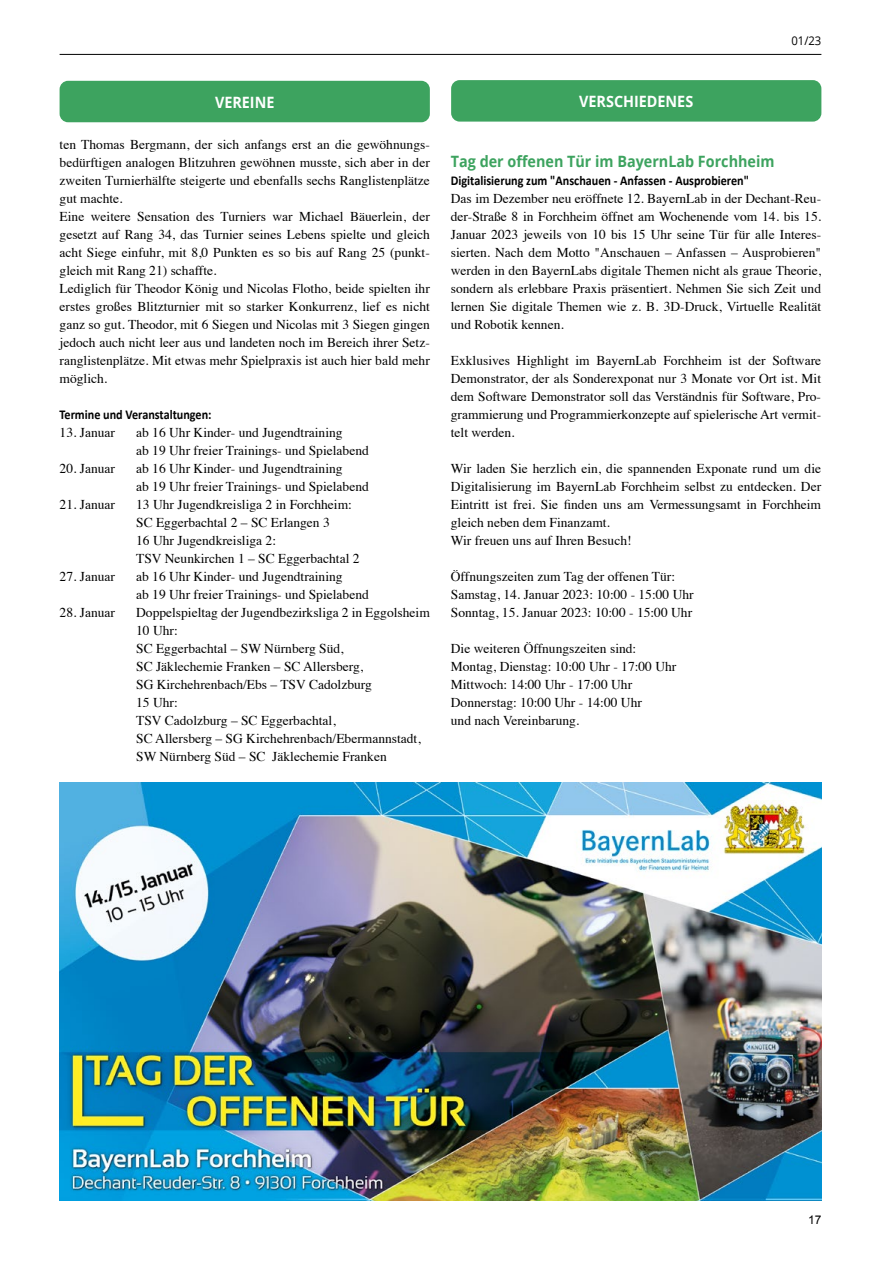
<style>
.page{position:relative;width:881px;height:1263px;background:#fff}
.page>*{position:absolute;margin:0;border:0;box-sizing:border-box;transform-origin:0 0}
.t1{font:700 15.6px "Open Sans";color:#3da35f;scale:.92 1}
.t2{font:700 15.6px "Open Sans";color:#fff;scale:.92 1}
.t3{font:13.5px/18px "Times";color:#000}
.t4{font:700 13.5px "Calibri";color:#000;scale:.9 1}
.t5{font:12px "Open Sans";color:#000;scale:.94 1}
.t6{font:12px "Arial";color:#000}
</style>
<div class="page">
<hr style="left:60px;top:54px;width:761px;height:1px;background:#000">
<div style="left:60px;top:81px;width:369px;height:41px;background:#3da35f;border-radius:9px"></div>
<div style="left:451px;top:80px;width:370px;height:42px;background:#3da35f;border-radius:9px"></div>
<img style="left:60px;top:782px;width:761px;height:419px">
<p class="t5" style="left:791px;top:32px;width:33px">01/23</p>
<p class="t2" style="left:215px;top:91px;width:66px">VEREINE</p>
<p class="t2" style="left:579px;top:90px;width:125px">VERSCHIEDENES</p>
<p class="t3" style="left:60px;top:134px;width:371px">ten Thomas Bergmann, der sich anfangs erst an die gewöhnungs&shy;bedürftigen analogen Blitzuhren gewöhnen musste, sich aber in der zweiten Turnierhälfte steigerte und ebenfalls sechs Ranglistenplätze gut machte.<br>Eine weitere Sensation des Turniers war Michael Bäuerlein, der gesetzt auf Rang 34, das Turnier seines Lebens spielte und gleich acht Siege einfuhr, mit 8,0 Punkten es so bis auf Rang 25 (punkt&shy;gleich mit Rang 21) schaffte.<br>Lediglich für Theodor König und Nicolas Flotho, beide spielten ihr erstes großes Blitzturnier mit so starker Konkurrenz, lief es nicht ganz so gut. Theodor, mit 6 Siegen und Nicolas mit 3 Siegen gingen jedoch auch nicht leer aus und landeten noch im Bereich ihrer Setz&shy;ranglistenplätze. Mit etwas mehr Spielpraxis ist auch hier bald mehr möglich.</p>
<p class="t4" style="left:60px;top:405px;width:170px">Termine und Veranstaltungen:</p>
<p class="t3" style="left:60px;top:422px;width:57px">13. Januar</p>
<p class="t3" style="left:136px;top:422px;width:234px">ab 16 Uhr Kinder- und Jugendtraining<br>ab 19 Uhr freier Trainings- und Spielabend</p>
<p class="t3" style="left:60px;top:458px;width:57px">20. Januar</p>
<p class="t3" style="left:136px;top:458px;width:234px">ab 16 Uhr Kinder- und Jugendtraining<br>ab 19 Uhr freier Trainings- und Spielabend</p>
<p class="t3" style="left:60px;top:494px;width:57px">21. Januar</p>
<p class="t3" style="left:136px;top:494px;width:225px">13 Uhr Jugendkreisliga 2 in Forchheim:<br>SC Eggerbachtal 2 – SC Erlangen 3<br>16 Uhr Jugendkreisliga 2:<br>TSV Neunkirchen 1 – SC Eggerbachtal 2</p>
<p class="t3" style="left:60px;top:566px;width:57px">27. Januar</p>
<p class="t3" style="left:136px;top:566px;width:234px">ab 16 Uhr Kinder- und Jugendtraining<br>ab 19 Uhr freier Trainings- und Spielabend</p>
<p class="t3" style="left:60px;top:602px;width:57px">28. Januar</p>
<p class="t3" style="left:136px;top:602px;width:295px">Doppelspieltag der Jugendbezirksliga 2 in Eggolsheim 10 Uhr:<br>SC Eggerbachtal – SW Nürnberg Süd,<br>SC Jäklechemie Franken – SC Allersberg,<br>SG Kirchehrenbach/Ebs – TSV Cadolzburg<br>15 Uhr:<br>TSV Cadolzburg – SC Eggerbachtal,<br>SC Allersberg – SG Kirchehrenbach/Ebermannstadt, SW Nürnberg Süd – SC Jäklechemie Franken</p>
<p class="t1" style="left:450px;top:150px;width:353px">Tag der offenen Tür im BayernLab Forchheim</p>
<p class="t4" style="left:450px;top:171px;width:333px">Digitalisierung zum "Anschauen - Anfassen - Ausprobieren"</p>
<p class="t3" style="left:450px;top:188px;width:371px;text-align:justify">Das im Dezember neu eröffnete 12. BayernLab in der Dechant-Reu&shy;der-Straße 8 in Forchheim öffnet am Wochenende vom 14. bis 15.<br>Januar 2023 jeweils von 10 bis 15 Uhr seine Tür für alle Interes&shy;sierten. Nach dem Motto "Anschauen – Anfassen – Ausprobieren" werden in den BayernLabs digitale Themen nicht als graue Theorie, sondern als erlebbare Praxis präsentiert. Nehmen Sie sich Zeit und lernen Sie digitale Themen wie z. B. 3D-Druck, Virtuelle Realität und Robotik kennen.</p>
<p class="t3" style="left:450px;top:350px;width:371px;text-align:justify">Exklusives Highlight im BayernLab Forchheim ist der Software Demonstrator, der als Sonderexponat nur 3 Monate vor Ort ist. Mit dem Software Demonstrator soll das Verständnis für Software, Pro&shy;grammierung und Programmierkonzepte auf spielerische Art vermit&shy;telt werden.</p>
<p class="t3" style="left:450px;top:458px;width:371px">Wir laden Sie herzlich ein, die spannenden Exponate rund um die Digitalisierung im BayernLab Forchheim selbst zu entdecken. Der Eintritt ist frei. Sie finden uns am Vermessungsamt in Forchheim gleich neben dem Finanzamt.<br>Wir freuen uns auf Ihren Besuch!</p>
<p class="t3" style="left:450px;top:566px;width:244px">Öffnungszeiten zum Tag der offenen Tür:<br>Samstag, 14. Januar 2023: 10:00 - 15:00 Uhr<br>Sonntag, 15. Januar 2023: 10:00 - 15:00 Uhr</p>
<p class="t3" style="left:450px;top:638px;width:227px">Die weiteren Öffnungszeiten sind:<br>Montag, Dienstag: 10:00 Uhr - 17:00 Uhr<br>Mittwoch: 14:00 Uhr - 17:00 Uhr<br>Donnerstag: 10:00 Uhr - 14:00 Uhr<br>und nach Vereinbarung.</p>
<p class="t6" style="left:807px;top:1211px;width:15px">17</p>
</div>
